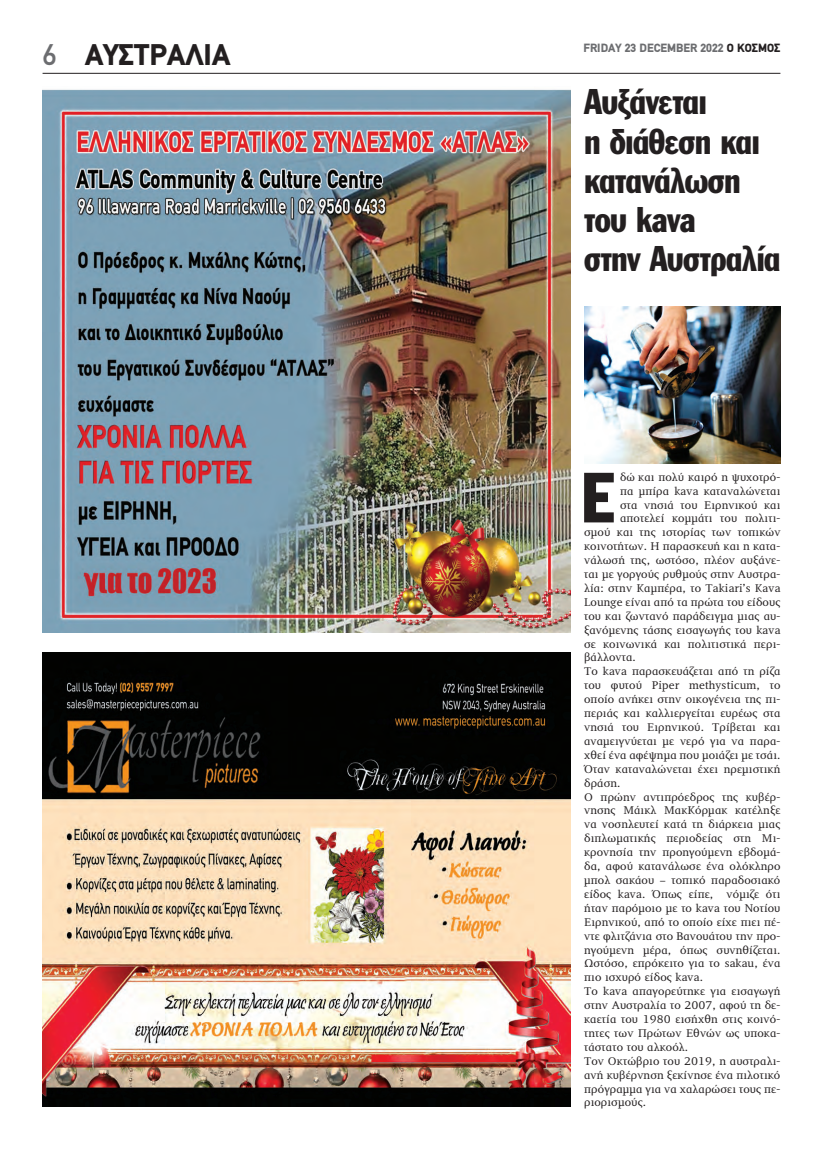
<style>
.page{position:relative;width:823px;height:1149px;background:#fff}
.page>*{position:absolute;margin:0;border:0;box-sizing:border-box;transform-origin:0 0}
.t1{font:69.6px "Franklin Gothic Greek Cond";color:#231f20}
.t2{font:35.1px/39px "Franklin Gothic Greek Cond";letter-spacing:-.015em;color:#231f20}
.t3{font:900 30px "PF Din Text";color:#231f20}
.t4{font:900 12px "PF Din Text";color:#6c6d70}
.t5{font:11.5px "PF Diplomat";letter-spacing:.01em;color:#231f20}
.s1{font-weight:500;color:#6c6d70}
.s2{color:#231f20}
</style>
<div class="page">
<hr style="left:43px;top:73px;width:737px;height:1px;background:#231f20">
<img style="left:584px;top:306px;width:195px;height:157px">
<img style="left:43px;top:89px;width:527px;height:543px">
<img style="left:43px;top:652px;width:527px;height:454px">
<h3 class="t3" style="left:43px;top:37px;width:189px"><span class="s1">6</span> ΑΥΣΤΡΑΛΙΑ</h3>
<p class="t4" style="left:583px;top:40px;width:198px">FRIDAY 23 DECEMBER 2022 <span class="s2">Ο ΚΟΣΜΟΣ</span></p>
<h2 class="t2" style="left:584px;top:83px;width:198px">Αυξάνεται<br>η διάθεση και κατανάλωση του kava<br>στην Αυστραλία</h2>
<h1 class="t1" style="left:580px;top:458px;width:35px">E</h1>
<p class="t5" style="left:619px;top:471px;width:162px">δώ και πολύ καιρό η ψυχοτρό-</p>
<p class="t5" style="left:619px;top:485px;width:162px">πα μπίρα kava καταναλώνεται</p>
<p class="t5" style="left:619px;top:498px;width:162px">στα νησιά του Ειρηνικού και</p>
<p class="t5" style="left:619px;top:512px;width:162px">αποτελεί κομμάτι του πολιτι-</p>
<p class="t5" style="left:583px;top:526px;width:198px">σμού και της ιστορίας των τοπικών</p>
<p class="t5" style="left:583px;top:540px;width:198px">κοινοτήτων. Η παρασκευή και η κατα-</p>
<p class="t5" style="left:583px;top:554px;width:198px">νάλωσή της, ωστόσο, πλέον αυξάνε-</p>
<p class="t5" style="left:583px;top:568px;width:198px">ται με γοργούς ρυθμούς στην Αυστρα-</p>
<p class="t5" style="left:583px;top:582px;width:198px">λία: στην Καμπέρα, το Takiari’s Kava</p>
<p class="t5" style="left:583px;top:596px;width:198px">Lounge είναι από τα πρώτα του είδους</p>
<p class="t5" style="left:583px;top:609px;width:198px">του και ζωντανό παράδειγμα μιας αυ-</p>
<p class="t5" style="left:583px;top:623px;width:198px">ξανόμενης τάσης εισαγωγής του kava</p>
<p class="t5" style="left:583px;top:637px;width:198px">σε κοινωνικά και πολιτιστικά περι-</p>
<p class="t5" style="left:583px;top:651px;width:53px">βάλλοντα.</p>
<p class="t5" style="left:583px;top:665px;width:198px">Το kava παρασκευάζεται από τη ρίζα</p>
<p class="t5" style="left:583px;top:679px;width:198px">του φυτού Piper methysticum, το</p>
<p class="t5" style="left:583px;top:693px;width:198px">οποίο ανήκει στην οικογένεια της πι-</p>
<p class="t5" style="left:583px;top:707px;width:198px">περιάς και καλλιεργείται ευρέως στα</p>
<p class="t5" style="left:583px;top:721px;width:198px">νησιά του Ειρηνικού. Τρίβεται και</p>
<p class="t5" style="left:583px;top:734px;width:198px">αναμειγνύεται με νερό για να παρα-</p>
<p class="t5" style="left:583px;top:748px;width:198px">χθεί ένα αφέψημα που μοιάζει με τσάι.</p>
<p class="t5" style="left:583px;top:762px;width:198px">Όταν καταναλώνεται έχει ηρεμιστική</p>
<p class="t5" style="left:583px;top:776px;width:38px">δράση.</p>
<p class="t5" style="left:583px;top:790px;width:198px">Ο πρώην αντιπρόεδρος της κυβέρ-</p>
<p class="t5" style="left:583px;top:804px;width:198px">νησης Μάικλ ΜακΚόρμακ κατέληξε</p>
<p class="t5" style="left:583px;top:818px;width:198px">να νοσηλευτεί κατά τη διάρκεια μιας</p>
<p class="t5" style="left:583px;top:832px;width:198px">διπλωματικής περιοδείας στη Μι-</p>
<p class="t5" style="left:583px;top:846px;width:198px">κρονησία την προηγούμενη εβδομά-</p>
<p class="t5" style="left:583px;top:860px;width:198px">δα, αφού κατανάλωσε ένα ολόκληρο</p>
<p class="t5" style="left:583px;top:873px;width:198px">μπολ σακάου – τοπικό παραδοσιακό</p>
<p class="t5" style="left:583px;top:887px;width:198px">είδος kava. Όπως είπε, νόμιζε ότι</p>
<p class="t5" style="left:583px;top:901px;width:198px">ήταν παρόμοιο με το kava του Νοτίου</p>
<p class="t5" style="left:583px;top:915px;width:198px">Ειρηνικού, από το οποίο είχε πιει πέ-</p>
<p class="t5" style="left:583px;top:929px;width:198px">ντε φλιτζάνια στο Βανουάτου την προ-</p>
<p class="t5" style="left:583px;top:943px;width:198px">ηγούμενη μέρα, όπως συνηθίζεται.</p>
<p class="t5" style="left:583px;top:957px;width:198px">Ωστόσο, επρόκειτο για το sakau, ένα</p>
<p class="t5" style="left:583px;top:971px;width:120px">πιο ισχυρό είδος kava.</p>
<p class="t5" style="left:583px;top:985px;width:198px">Το kava απαγορεύτηκε για εισαγωγή</p>
<p class="t5" style="left:583px;top:998px;width:198px">στην Αυστραλία το 2007, αφού τη δε-</p>
<p class="t5" style="left:583px;top:1012px;width:198px">καετία του 1980 εισήχθη στις κοινό-</p>
<p class="t5" style="left:583px;top:1026px;width:198px">τητες των Πρώτων Εθνών ως υποκα-</p>
<p class="t5" style="left:583px;top:1040px;width:105px">τάστατο του αλκοόλ.</p>
<p class="t5" style="left:583px;top:1054px;width:198px">Τον Οκτώβριο του 2019, η αυστραλι-</p>
<p class="t5" style="left:583px;top:1068px;width:198px">ανή κυβέρνηση ξεκίνησε ένα πιλοτικό</p>
<p class="t5" style="left:583px;top:1082px;width:198px">πρόγραμμα για να χαλαρώσει τους πε-</p>
<p class="t5" style="left:583px;top:1096px;width:63px">ριορισμούς.</p>
</div>
